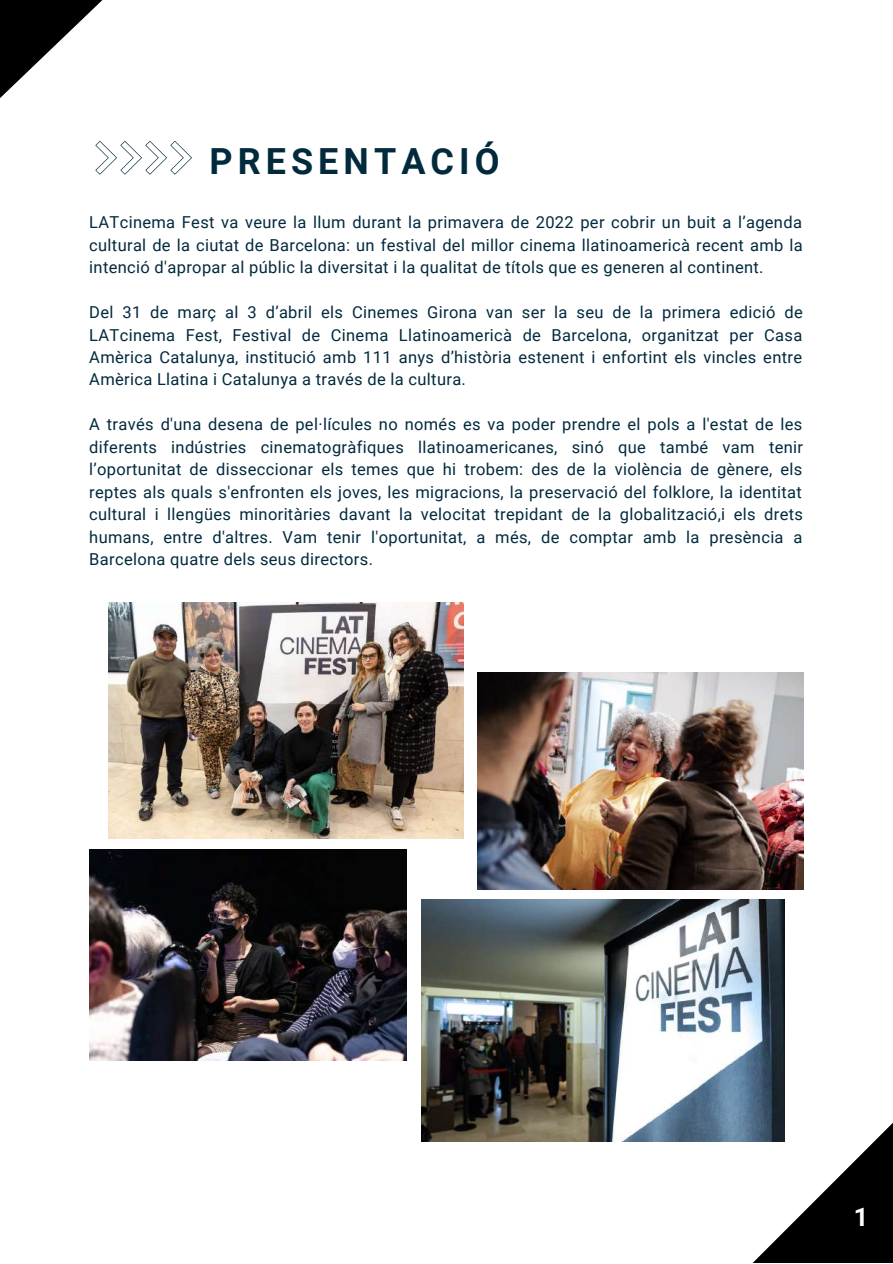
<style>
.page{position:relative;width:893px;height:1264px;background:#fff}
.page>*{position:absolute;margin:0;border:0;box-sizing:border-box;transform-origin:0 0}
.t1{font:700 36px "Roboto";letter-spacing:.14em;color:#022a3d}
.t2{font:700 25.5px "Roboto";color:#fff}
.t3{font:16.5px/22.5px "Roboto";letter-spacing:.02em;color:#022a3d;text-align:justify}
</style>
<div class="page">
<svg style="left:95px;top:141px;width:97px;height:34px"></svg>
<svg style="left:728px;top:1084px;width:164px;height:178px"></svg>
<svg style="left:0;top:0;width:103px;height:98px"></svg>
<img style="left:109px;top:602px;width:354px;height:236px">
<img style="left:89px;top:849px;width:317px;height:211px">
<img style="left:421px;top:900px;width:363px;height:241px">
<img style="left:477px;top:672px;width:326px;height:217px">
<h1 class="t1" style="left:209px;top:141px;width:291px">PRESENTACIÓ</h1>
<p class="t3" style="left:89px;top:211px;width:714px">LATcinema Fest va veure la llum durant la primavera de 2022 per cobrir un buit a l’agenda cultural de la ciutat de Barcelona: un festival del millor cinema llatinoamericà recent amb la intenció d'apropar al públic la diversitat i la qualitat de títols que es generen al continent.</p>
<p class="t3" style="left:89px;top:301px;width:715px">Del 31 de març al 3 d’abril els Cinemes Girona van ser la seu de la primera edició de LATcinema Fest, Festival de Cinema Llatinoamericà de Barcelona, organitzat per Casa Amèrica Catalunya, institució amb 111 anys d’història estenent i enfortint els vincles entre Amèrica Llatina i Catalunya a través de la cultura.</p>
<p class="t3" style="left:89px;top:413px;width:715px">A través d'una desena de pel·lícules no només es va poder prendre el pols a l'estat de les diferents indústries cinematogràfiques llatinoamericanes, sinó que també vam tenir l’oportunitat de disseccionar els temes que hi trobem: des de la violència de gènere, els reptes als quals s'enfronten els joves, les migracions, la preservació del folklore, la identitat cultural i llengües minoritàries davant la velocitat trepidant de la globalització,i els drets humans, entre d'altres. Vam tenir l'oportunitat, a més, de comptar amb la presència a Barcelona quatre dels seus directors.</p>
<h2 class="t2" style="left:853px;top:1202px;width:16px">1</h2>
</div>
